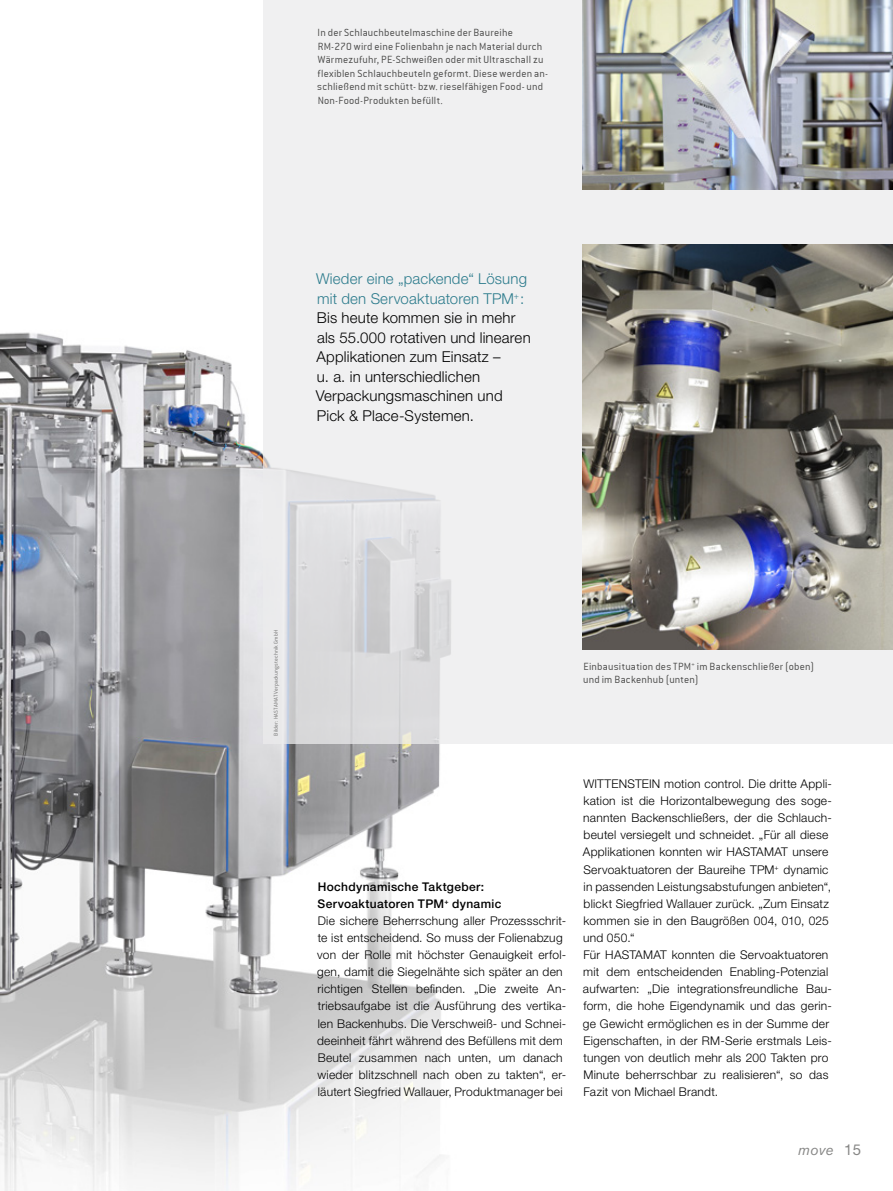
<style>
.page{position:relative;width:893px;height:1191px;background:#fff}
.page>*{position:absolute;margin:0;border:0;box-sizing:border-box;transform-origin:0 0}
.t1{font:300 15px/19.5px "Helvetica Neue LT";letter-spacing:.01em;color:#000}
.t2{font:italic 15px "Akzidenz Grotesk BQ";color:#878786}
.t3{font:300 12px/17.1px "Helvetica Neue LT";letter-spacing:.02em;color:#000}
.t4{font:11.25px/13.5px "Conduit ITCTT Light";letter-spacing:.02em;color:#494948}
.t5{font:6px "Conduit ITCTT Light";letter-spacing:.025em;color:#6f6f6e}
.s1{color:#2d7c8d}
.s2{font-weight:500}
.s3{font-family:"Helvetica Neue LT";font-style:normal}
</style>
<div class="page">
<img style="left:0;top:217px;width:611px;height:974px">
<div style="left:264px;top:0;width:629px;height:743px;background:#ececed"></div>
<img style="left:582px;top:0;width:311px;height:189px">
<img style="left:583px;top:245px;width:310px;height:404px">
<p class="t4" style="left:317px;top:26px;width:232px">In der Schlauchbeutelmaschine der Baureihe RM-270 wird eine Folienbahn je nach Material durch Wärmezufuhr, PE-Schweißen oder mit Ultraschall zu flexiblen Schlauchbeuteln geformt. Diese werden an&shy;schließend mit schütt- bzw. rieselfähigen Food- und Non-Food-Produkten befüllt.</p>
<p class="t1" style="left:316px;top:269px;width:217px"><span class="s1">Wieder eine „packende“ Lösung mit den Servoaktuatoren TPM</span><sup>+</sup><span class="s1">:<br></span>Bis heute kommen sie in mehr als 55.000 rotativen und linearen<br>Applikationen zum Einsatz –<br>u. a. in unterschiedlichen<br>Verpackungsmaschinen und<br>Pick &amp; Place-Systemen.</p>
<p class="t5" style="left:273px;top:735px;width:107px;rotate:-90deg">Bilder: HASTAMAT Verpackungstechnik GmbH</p>
<p class="t4" style="left:583px;top:659px;width:232px">Einbausituation des TPM<sup>+</sup> im Backenschließer (oben) und im Backenhub (unten)</p>
<p class="t3" style="left:317px;top:877px;width:251px"><span class="s2">Hochdynamische Taktgeber:<br>Servoaktuatoren TPM</span><sup>+</sup> <span class="s2">dynamic<br></span>Die sichere Beherrschung aller Prozessschrit&shy;te ist entscheidend. So muss der Folienabzug von der Rolle mit höchster Genauigkeit erfol&shy;gen, damit die Siegelnähte sich später an den richtigen Stellen befinden. „Die zweite An&shy;triebsaufgabe ist die Ausführung des vertika&shy;len Backenhubs. Die Verschweiß- und Schnei&shy;deeinheit fährt während des Befüllens mit dem Beutel zusammen nach unten, um danach wieder blitzschnell nach oben zu takten“, er&shy;läutert Siegfried Wallauer, Produktmanager bei</p>
<p class="t3" style="left:583px;top:775px;width:251px">WITTENSTEIN motion control. Die dritte Appli&shy;kation ist die Horizontalbewegung des soge&shy;nannten Backenschließers, der die Schlauch&shy;beutel versiegelt und schneidet. „Für all diese Applikationen konnten wir HASTAMAT unsere Servoaktuatoren der Baureihe TPM<sup>+</sup> dynamic in passenden Leistungsabstufungen anbieten“, blickt Siegfried Wallauer zurück. „Zum Einsatz kommen sie in den Baugrößen 004, 010, 025 und 050.“<br>Für HASTAMAT konnten die Servoaktuatoren mit dem entscheidenden Enabling-Potenzial aufwarten: „Die integrationsfreundliche Bau&shy;form, die hohe Eigendynamik und das gerin&shy;ge Gewicht ermöglichen es in der Summe der Eigenschaften, in der RM-Serie erstmals Leis&shy;tungen von deutlich mehr als 200 Takten pro Minute beherrschbar zu realisieren“, so das Fazit von Michael Brandt.</p>
<p class="t2" style="left:798px;top:1140px;width:65px">move <span class="s3">15</span></p>
</div>
